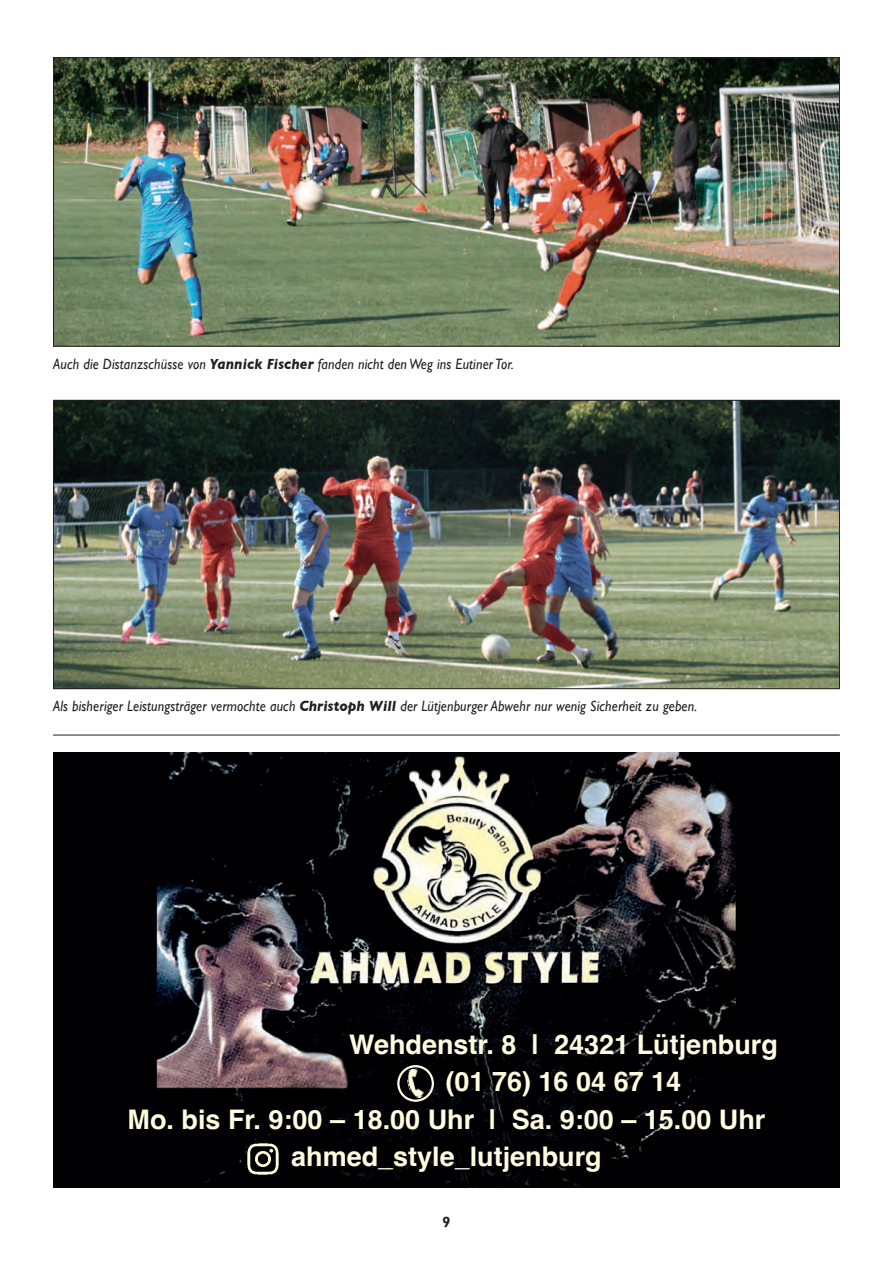
<style>
.page{position:relative;width:893px;height:1263px;background:#fff}
.page>*{position:absolute;margin:0;border:0;box-sizing:border-box;transform-origin:0 0}
.t1{font:700 27px "Helvetica";color:#fffce0}
.t2{font:italic 15px "Gill Sans";letter-spacing:.01em;color:#231f20;scale:.92 1}
.t3{font:700 condensed 15px "Gill Sans";color:#231f20}
.s1{font-weight:700}
</style>
<div class="page">
<img style="left:53px;top:752px;width:787px;height:435px">
<hr style="left:53px;top:735px;width:787px;height:1px;background:#231f20">
<svg style="left:397px;top:1065px;width:37px;height:37px"></svg>
<img style="left:244px;top:1141px;width:37px;height:36px">
<img style="left:55px;top:402px;width:783px;height:285px">
<img style="left:55px;top:59px;width:783px;height:286px">
<p class="t2" style="left:53px;top:355px;width:502px">Auch die Distanzschüsse von <span class="s1">Yannick Fischer</span> fanden nicht den Weg ins Eutiner Tor.</p>
<p class="t2" style="left:53px;top:697px;width:701px">Als bisheriger Leistungsträger vermochte auch <span class="s1">Christoph Will</span> der Lütjenburger Abwehr nur wenig Sicherheit zu geben.</p>
<h1 class="t1" style="left:349px;top:1033px;width:430px">Wehdenstr. 8 | 24321 Lütjenburg</h1>
<h1 class="t1" style="left:446px;top:1070px;width:237px">(01 76) 16 04 67 14</h1>
<h1 class="t1" style="left:128px;top:1108px;width:639px">Mo. bis Fr. 9:00 – 18.00 Uhr | Sa. 9:00 – 15.00 Uhr</h1>
<h1 class="t1" style="left:291px;top:1145px;width:312px">ahmed_style_lutjenburg</h1>
<p class="t3" style="left:443px;top:1217px;width:9px">9</p>
</div>
